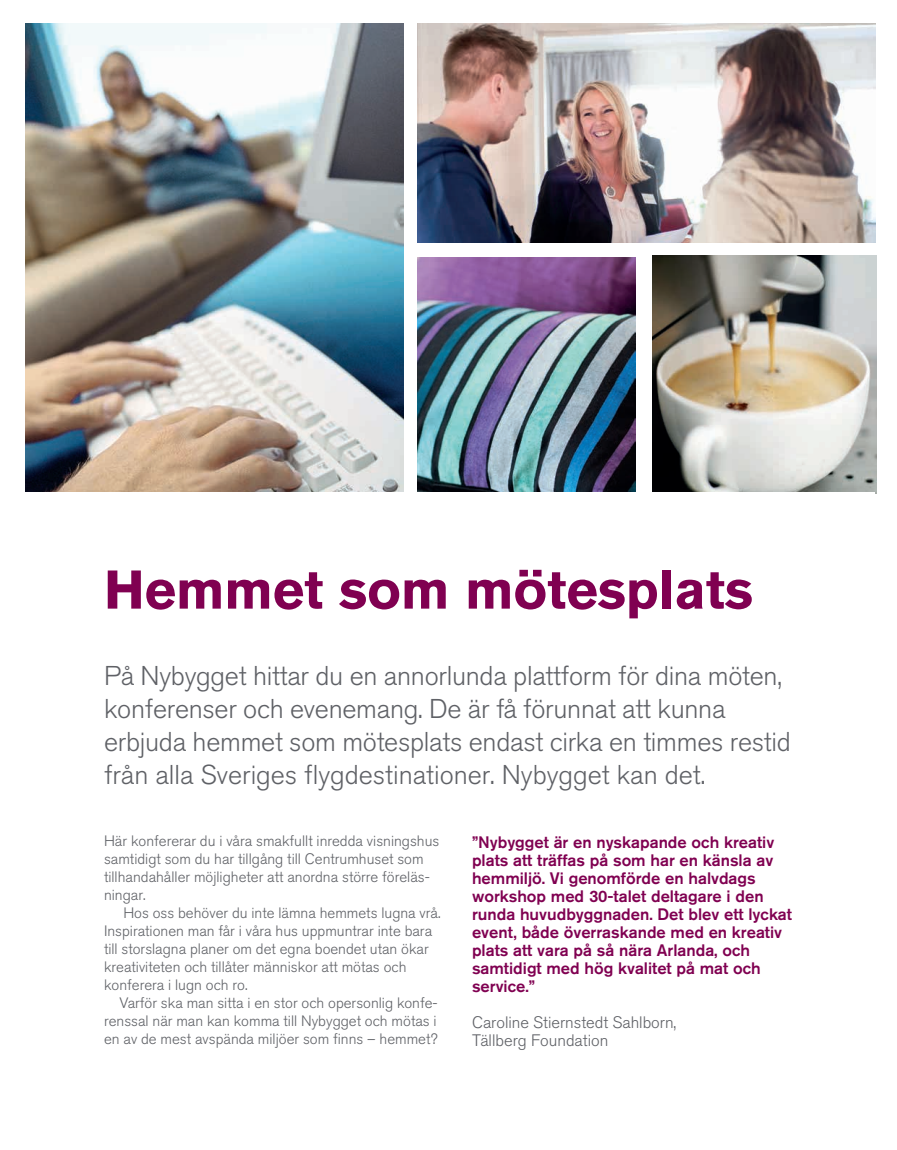
<style>
.page{position:relative;width:897px;height:1150px;background:#fff}
.page>*{position:absolute;margin:0;border:0;box-sizing:border-box;transform-origin:0 0}
.t1{font:700 54px "Akzidenz Grotesk BQ";color:#800051}
.t2{font:300 27px/33px "Akzidenz Grotesk BQ";letter-spacing:-.01em;color:#5f6166}
.t3{font:500 16.5px/18px "Akzidenz Grotesk BQ";color:#800051}
.t4{font:300 16.5px/18px "Akzidenz Grotesk BQ";color:#5f6166}
.t5{font:300 15px/18px "Akzidenz Grotesk BQ";color:#5f6166}
</style>
<div class="page">
<img style="left:418px;top:257px;width:217px;height:235px">
<img style="left:652px;top:255px;width:224px;height:239px">
<img style="left:418px;top:23px;width:457px;height:219px">
<img style="left:25px;top:23px;width:379px;height:469px">
<div style="left:0;top:492px;width:874px;height:20px;background:#fff"></div>
<h1 class="t1" style="left:104px;top:570px;width:650px">Hemmet som mötesplats</h1>
<h2 class="t2" style="left:104px;top:662px;width:688px">På Nybygget hittar du en annorlunda plattform för dina möten, konferenser och evenemang. De är få förunnat att kunna erbjuda hemmet som mötesplats endast cirka en timmes restid från alla Sveriges flygdestinationer. Nybygget kan det.</h2>
<p class="t5" style="left:104px;top:833px;width:337px">Här konfererar du i våra smakfullt inredda visningshus samtidigt som du har tillgång till Centrumhuset som tillhandahåller möjligheter att anordna större föreläs&shy;ningar.</p>
<p class="t5" style="left:104px;top:905px;width:338px;text-indent:19px">Hos oss behöver du inte lämna hemmets lugna vrå.<br>Inspirationen man får i våra hus uppmuntrar inte bara till storslagna planer om det egna boendet utan ökar kreativiteten och tillåter människor att mötas och konferera i lugn och ro.</p>
<p class="t5" style="left:104px;top:995px;width:335px;text-align:justify;text-indent:15px">Varför ska man sitta i en stor och opersonlig konfe&shy;renssal när man kan komma till Nybygget och mötas i en av de mest avspända miljöer som finns – hemmet?</p>
<p class="t3" style="left:472px;top:835px;width:321px">”Nybygget är en nyskapande och kreativ plats att träffas på som har en känsla av hemmiljö. Vi genomförde en halvdags workshop med 30-talet deltagare i den runda huvudbyggnaden. Det blev ett lyckat event, både överraskande med en kreativ plats att vara på så nära Arlanda, och samtidigt med hög kvalitet på mat och service.”</p>
<p class="t4" style="left:472px;top:1016px;width:206px">Caroline Stiernstedt Sahlborn,<br>Tällberg Foundation</p>
</div>
